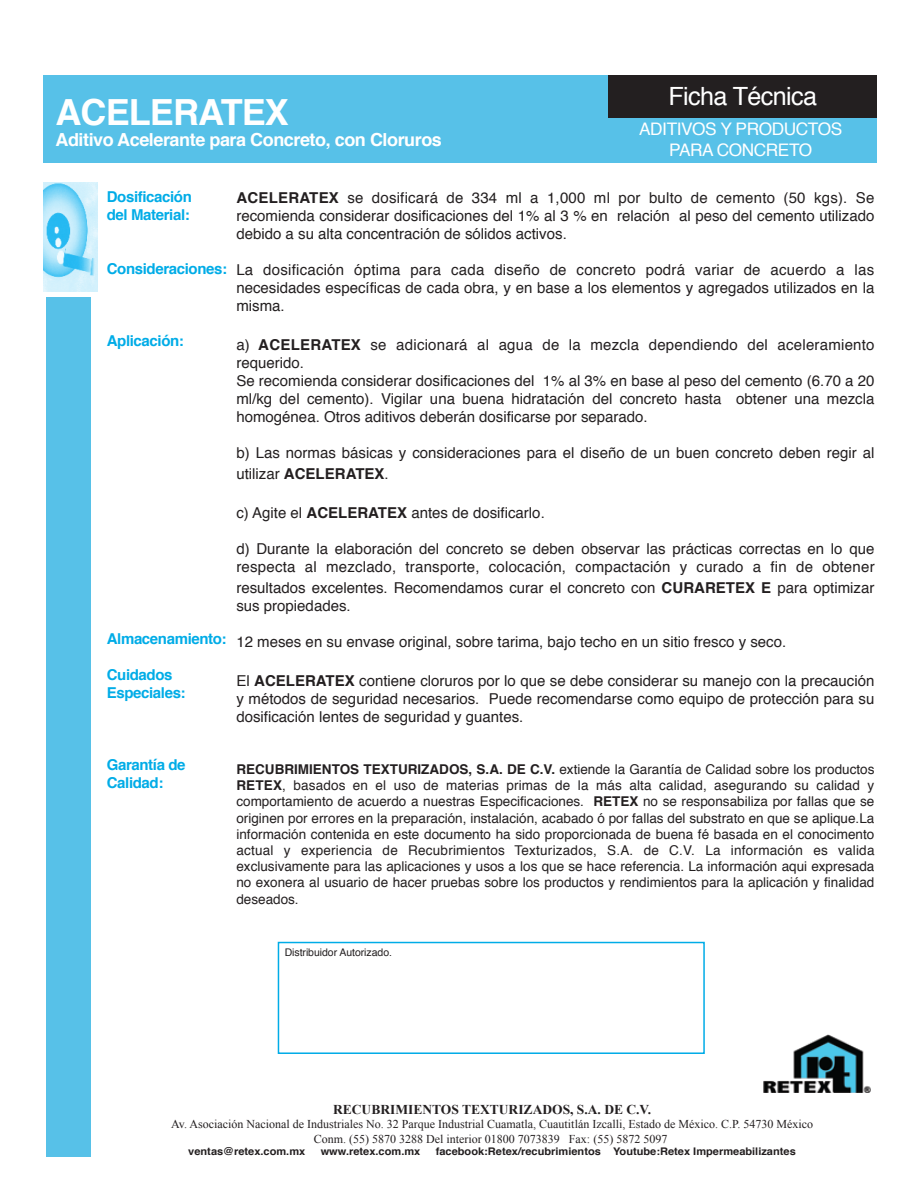
<style>
.page{position:relative;width:915px;height:1191px;background:#fff}
.page>*{position:absolute;margin:0;border:0;box-sizing:border-box;transform-origin:0 0}
.t1{font:700 36px "Helvetica";letter-spacing:-.025em;color:#fff}
.t2{font:25.05px "Helvetica";letter-spacing:-.025em;color:#fff}
.t3{font:700 18px "Helvetica";letter-spacing:-.025em;color:#fff}
.t4{font:17.25px/20.7px "Helvetica";letter-spacing:-.025em;color:#fff;text-align:center}
.t5{font:15px/18px "Helvetica";color:#231f20}
.t6{font:700 15px/18px "Helvetica";letter-spacing:-.025em;color:#00ace7}
.t7{font:13.5px/16.2px "Helvetica";color:#231f20;text-align:justify}
.t8{font:700 13.5px "Times New Roman";color:#231f20}
.t9{font:12px/14.4px "Times New Roman";color:#231f20;text-align:center}
.t10{font:700 10.5px "Helvetica";color:#231f20;scale:1.05 1}
.t11{font:10.5px "Helvetica";letter-spacing:-.005em;color:#231f20}
.s1{font-weight:700}
</style>
<div class="page">
<img style="left:43px;top:182px;width:54px;height:110px">
<div style="left:43px;top:75px;width:833px;height:87px;background:#57c1e8"></div>
<div style="left:607px;top:75px;width:269px;height:42px;background:#231f20"></div>
<img style="left:763px;top:1034px;width:108px;height:58px">
<div style="left:46px;top:297px;width:44px;height:859px;background:#57c1e8"></div>
<div style="left:277px;top:941px;width:427px;height:113px;border:2px solid #00ace7"></div>
<h2 class="t2" style="left:668px;top:77px;width:150px">Ficha Técnica</h2>
<p class="t4" style="left:639px;top:119px;width:204px">ADITIVOS Y PRODUCTOS<br>PARA CONCRETO</p>
<p class="t5" style="left:236px;top:189px;width:639px;text-align:justify"><span class="s1">ACELERATEX</span> se dosificará de 334 ml a 1,000 ml por bulto de cemento (50 kgs). Se recomienda considerar dosificaciones del 1% al 3 % en relación al peso del cemento utilizado debido a su alta concentración de sólidos activos.</p>
<p class="t5" style="left:236px;top:261px;width:639px;text-align:justify">La dosificación óptima para cada diseño de concreto podrá variar de acuerdo a las necesidades específicas de cada obra, y en base a los elementos y agregados utilizados en la misma.</p>
<p class="t5" style="left:236px;top:336px;width:639px">a) <span class="s1">ACELERATEX</span> se adicionará al agua de la mezcla dependiendo del aceleramiento requerido.<br>Se recomienda considerar dosificaciones del 1% al 3% en base al peso del cemento (6.70 a 20 ml/kg del cemento). Vigilar una buena hidratación del concreto hasta obtener una mezcla homogénea. Otros aditivos deberán dosificarse por separado.</p>
<p class="t5" style="left:236px;top:442px;width:639px;line-height:21px">b) Las normas básicas y consideraciones para el diseño de un buen concreto deben regir al utilizar <span class="s1">ACELERATEX</span>.</p>
<p class="t5" style="left:236px;top:504px;width:310px">c) Agite el <span class="s1">ACELERATEX</span> antes de dosificarlo.</p>
<p class="t5" style="left:236px;top:540px;width:639px">d) Durante la elaboración del concreto se deben observar las prácticas correctas en lo que respecta al mezclado, transporte, colocación, compactación y curado a fin de obtener</p>
<p class="t5" style="left:236px;top:579px;width:639px">resultados excelentes. Recomendamos curar el concreto con <span class="s1">CURARETEX E</span> para optimizar sus propiedades.</p>
<p class="t5" style="left:236px;top:633px;width:551px">12 meses en su envase original, sobre tarima, bajo techo en un sitio fresco y seco.</p>
<p class="t5" style="left:236px;top:672px;width:639px;text-align:justify">El <span class="s1">ACELERATEX</span> contiene cloruros por lo que se debe considerar su manejo con la precaución y métodos de seguridad necesarios. Puede recomendarse como equipo de protección para su dosificación lentes de seguridad y guantes.</p>
<p class="t7" style="left:236px;top:761px;width:639px"><span class="s1">RECUBRIMIENTOS TEXTURIZADOS, S.A. DE C.V.</span> extiende la Garantía de Calidad sobre los productos <span class="s1">RETEX</span>, basados en el uso de materias primas de la más alta calidad, asegurando su calidad y comportamiento de acuerdo a nuestras Especificaciones. <span class="s1">RETEX</span> no se responsabiliza por fallas que se originen por errores en la preparación, instalación, acabado ó por fallas del substrato en que se aplique.La información contenida en este documento ha sido proporcionada de buena fé basada en el conocimento actual y experiencia de Recubrimientos Texturizados, S.A. de C.V. La información es valida exclusivamente para las aplicaciones y usos a los que se hace referencia. La información aqui expresada no exonera al usuario de hacer pruebas sobre los productos y rendimientos para la aplicación y finalidad deseados.</p>
<h1 class="t1" style="left:55px;top:83px;width:235px">ACELERATEX</h1>
<p class="t3" style="left:55px;top:126px;width:388px">Aditivo Acelerante para Concreto, con Cloruros</p>
<p class="t6" style="left:107px;top:188px;width:87px">Dosificación del Material:</p>
<p class="t6" style="left:107px;top:260px;width:122px">Consideraciones:</p>
<p class="t6" style="left:107px;top:332px;width:79px">Aplicación:</p>
<p class="t6" style="left:107px;top:630px;width:121px">Almacenamiento:</p>
<p class="t6" style="left:107px;top:666px;width:80px">Cuidados<br>Especiales:</p>
<p class="t6" style="left:107px;top:756px;width:80px">Garantía de<br>Calidad:</p>
<p class="t11" style="left:284px;top:944px;width:109px">Distribuidor Autorizado.</p>
<p class="t8" style="left:333px;top:1100px;width:319px">RECUBRIMIENTOS TEXTURIZADOS, S.A. DE C.V.</p>
<p class="t9" style="left:171px;top:1116px;width:643px">Av. Asociación Nacional de Industriales No. 32 Parque Industrial Cuamatla, Cuautitlán Izcalli, Estado de México. C.P. 54730 México<br>Conm. (55) 5870 3288 Del interior 01800 7073839 Fax: (55) 5872 5097</p>
<p class="t10" style="left:188px;top:1143px;width:113px">ventas@retex.com.mx</p>
<p class="t10" style="left:320px;top:1143px;width:96px">www.retex.com.mx</p>
<p class="t10" style="left:435px;top:1143px;width:344px">facebook:Retex/recubrimientos Youtube:Retex Impermeabilizantes</p>
</div>
